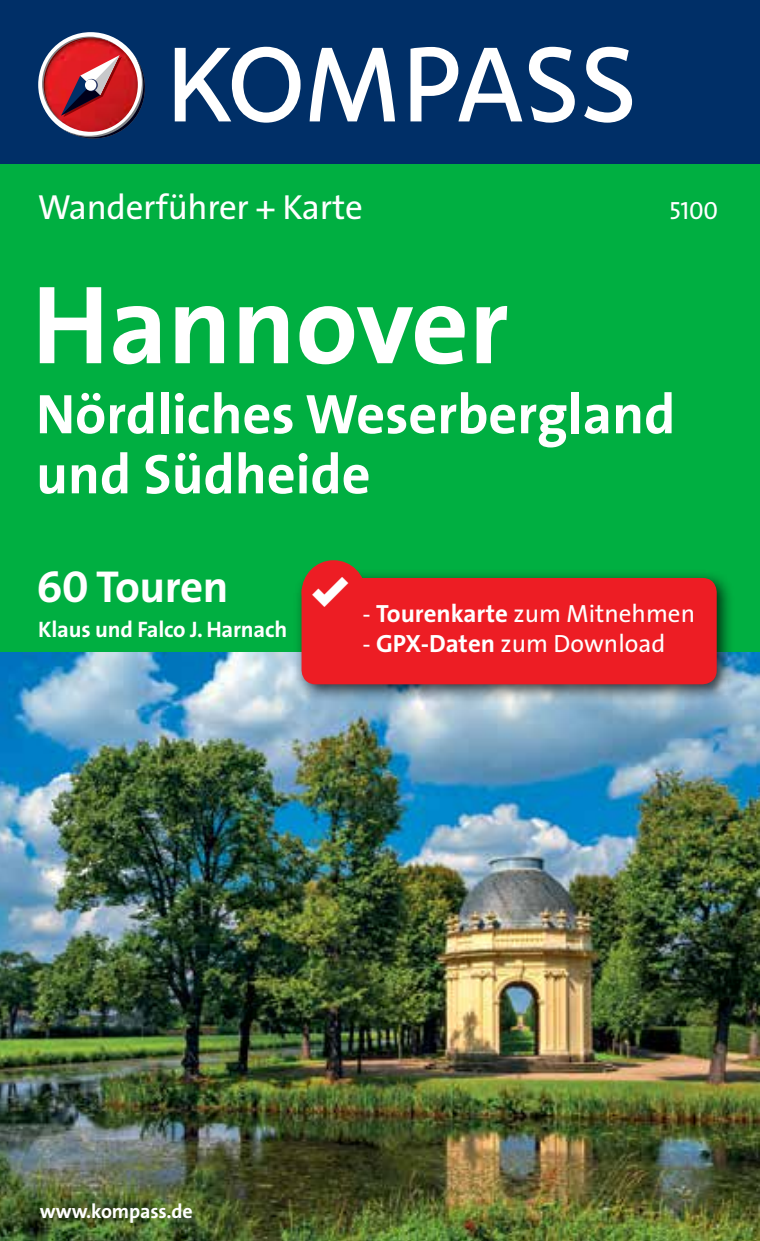
<style>
.page{position:relative;width:760px;height:1241px;background:#fff}
.page>*{position:absolute;margin:0;border:0;box-sizing:border-box;transform-origin:0 0}
.t1{font:700 112.5px "The Sans";color:#fff}
.t2{font:700 56.25px/60px "The Sans";color:#fff}
.t3{font:700 45px "The Sans";letter-spacing:-.01em;color:#fff}
.t4{font:35px "The Sans";letter-spacing:-.01em;color:#fff}
.t5{font:25px "The Sans";color:#fff}
.t6{font:25px "The Sans Caps";color:#fff}
.t7{font:700 22.5px "The Sans";letter-spacing:-.01em;color:#fff}
.t8{font:700 20px "The Sans";letter-spacing:-.01em;color:#fff}
.s1{font-family:"The Sans Bold Caps";font-weight:400}
.s2{font-weight:700}
</style>
<div class="page">
<div style="left:0;top:163px;width:760px;height:539px;background:#00af41"></div>
<img style="left:0;top:652px;width:760px;height:588px">
<div style="left:293px;top:569px;width:443px;height:134px;background:#000;opacity:.75"></div>
<div style="left:301px;top:578px;width:416px;height:106px;background:#ed1d24;border-radius:14px"></div>
<div style="left:302px;top:560px;width:63px;height:64px;background:#ed1d24;border-radius:50%"></div>
<div style="left:0;top:0;width:760px;height:163px;background:#002f67"></div>
<svg style="left:584px;top:47px;width:48px;height:76px"></svg>
<svg style="left:175px;top:47px;width:126px;height:76px"></svg>
<svg style="left:310px;top:48px;width:85px;height:73px"></svg>
<svg style="left:410px;top:47px;width:112px;height:74px"></svg>
<svg style="left:529px;top:47px;width:46px;height:76px"></svg>
<svg style="left:38px;top:32px;width:107px;height:106px"></svg>
<svg style="left:85px;top:79px;width:13px;height:12px"></svg>
<div style="left:85px;top:79px;width:11px;height:12px;background:#fff;border-radius:50%"></div>
<h3 class="t4" style="left:38px;top:177px;width:326px">Wanderführer + Karte</h3>
<p class="t6" style="left:669px;top:189px;width:50px">5100</p>
<h1 class="t1" style="left:32px;top:231px;width:478px">Hannover</h1>
<h2 class="t2" style="left:36px;top:382px;width:641px">Nördliches Weserbergland und Südheide</h2>
<h3 class="t3" style="left:37px;top:548px;width:193px"><span class="s1">60</span> Touren</h3>
<p class="t7" style="left:38px;top:610px;width:251px">Klaus und Falco J. Harnach</p>
<p class="t5" style="left:362px;top:593px;width:334px">- <span class="s2">Tourenkarte</span> zum Mitnehmen</p>
<p class="t5" style="left:362px;top:623px;width:305px">- <span class="s2">GPX-Daten</span> zum Download</p>
<p class="t8" style="left:40px;top:1194px;width:155px">www.kompass.de</p>
</div>
